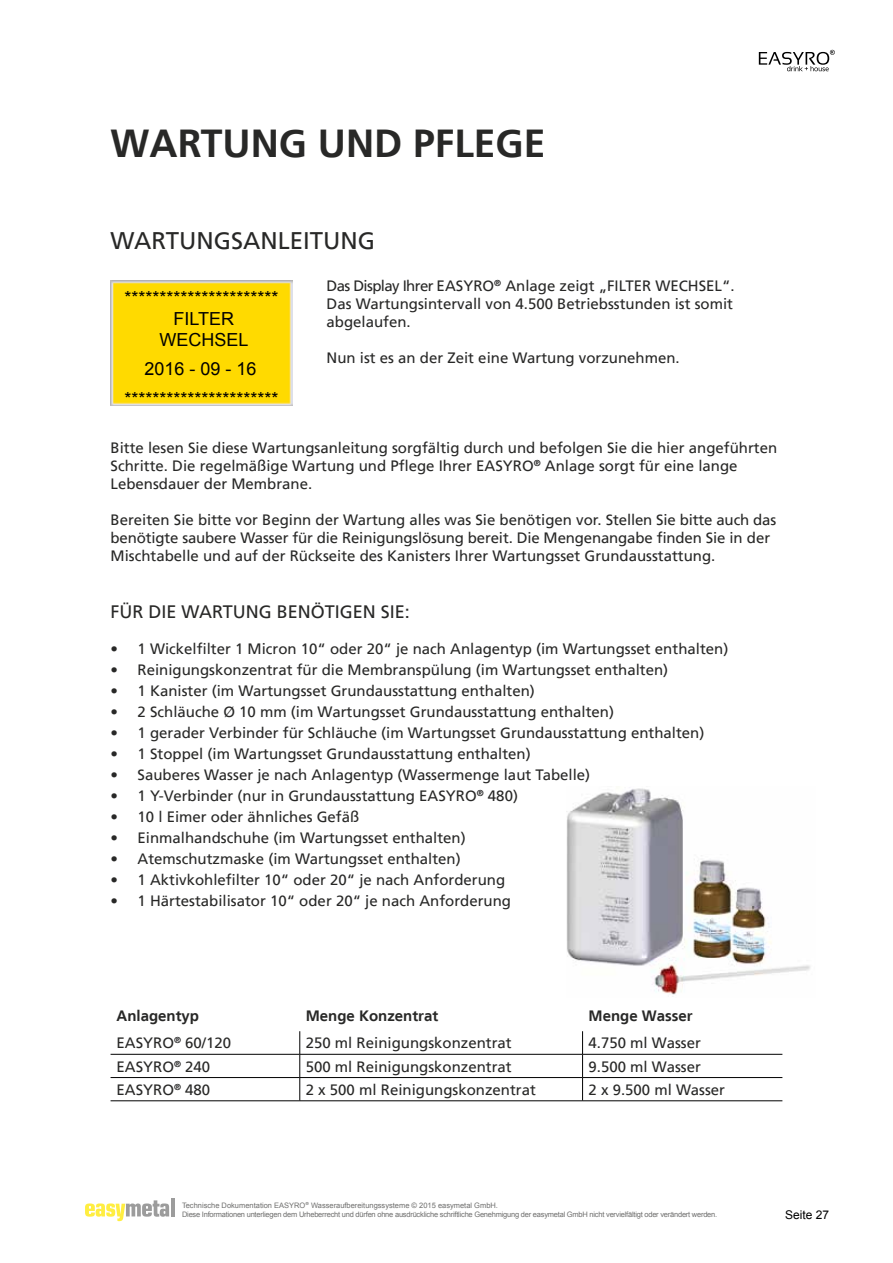
<style>
.page{position:relative;width:893px;height:1263px;background:#fff}
.page>*{position:absolute;margin:0;border:0;box-sizing:border-box;transform-origin:0 0}
.t1{font:700 39px "Frutiger LT";color:#282827}
.t2{font:24px "Frutiger LT";color:#282827}
.t3{font:18px/21px "Arial";color:#000;text-align:center}
.t4{font:18px "Frutiger LT";color:#282827}
.t5{font:15px/18px "Frutiger LT";color:#282827}
.t6{font:700 15px "Frutiger LT";color:#282827}
.t7{font:12px "Arial";color:#000}
.t8{font:7.5px/9px "Arial";letter-spacing:-.03em;color:#6f6f6e}
</style>
<div class="page">
<svg style="left:85px;top:1200px;width:84px;height:21px"></svg>
<hr style="left:171px;top:1198px;width:3px;height:18px;background:#9c9c9c">
<svg style="left:759px;top:50px;width:76px;height:21px"></svg>
<img style="left:111px;top:280px;width:182px;height:125px">
<img style="left:566px;top:788px;width:244px;height:207px">
<hr style="left:111px;top:1054px;width:189px;height:1px;background:#000">
<hr style="left:300px;top:1054px;width:283px;height:1px;background:#000">
<hr style="left:583px;top:1054px;width:199px;height:1px;background:#000">
<hr style="left:111px;top:1077px;width:189px;height:1px;background:#000">
<hr style="left:300px;top:1077px;width:283px;height:1px;background:#000">
<svg style="left:300px;top:1031px;width:1px;height:69px"></svg>
<hr style="left:583px;top:1077px;width:199px;height:1px;background:#000">
<svg style="left:582px;top:1031px;width:1px;height:69px"></svg>
<hr style="left:111px;top:1100px;width:189px;height:1px;background:#000">
<hr style="left:300px;top:1100px;width:283px;height:1px;background:#000">
<hr style="left:583px;top:1100px;width:199px;height:1px;background:#000">
<h1 class="t1" style="left:111px;top:120px;width:436px">WARTUNG UND PFLEGE</h1>
<h2 class="t2" style="left:111px;top:226px;width:266px">WARTUNGSANLEITUNG</h2>
<p class="t5" style="left:327px;top:276px;width:409px;text-align:justify">Das Display Ihrer EASYRO<sup>®</sup> Anlage zeigt „FILTER WECHSEL“.<br>Das Wartungsintervall von 4.500 Betriebsstunden ist somit abgelaufen.</p>
<p class="t5" style="left:327px;top:348px;width:355px">Nun ist es an der Zeit eine Wartung vorzunehmen.</p>
<p class="t3" style="left:125px;top:287px;width:155px">**********************<br>FILTER<br>WECHSEL</p>
<p class="t3" style="left:125px;top:354px;width:155px;line-height:29.7px">2016 - 09 - 16 **********************</p>
<p class="t5" style="left:111px;top:438px;width:668px">Bitte lesen Sie diese Wartungsanleitung sorgfältig durch und befolgen Sie die hier angeführten<br>Schritte. Die regelmäßige Wartung und Pflege Ihrer EASYRO<sup>®</sup> Anlage sorgt für eine lange<br>Lebensdauer der Membrane.</p>
<p class="t5" style="left:111px;top:510px;width:667px">Bereiten Sie bitte vor Beginn der Wartung alles was Sie benötigen vor. Stellen Sie bitte auch das benötigte saubere Wasser für die Reinigungslösung bereit. Die Mengenangabe finden Sie in der<br>Mischtabelle und auf der Rückseite des Kanisters Ihrer Wartungsset Grundausstattung.</p>
<p class="t4" style="left:111px;top:601px;width:301px">FÜR DIE WARTUNG BENÖTIGEN SIE:</p>
<p class="t5" style="left:111px;top:640px;width:619px">• 1 Wickelfilter 1 Micron 10“ oder 20“ je nach Anlagentyp (im Wartungsset enthalten)</p>
<p class="t5" style="left:111px;top:661px;width:559px">• Reinigungskonzentrat für die Membranspülung (im Wartungsset enthalten)</p>
<p class="t5" style="left:111px;top:682px;width:426px">• 1 Kanister (im Wartungsset Grundausstattung enthalten)</p>
<p class="t5" style="left:111px;top:703px;width:505px">• 2 Schläuche Ø 10 mm (im Wartungsset Grundausstattung enthalten)</p>
<p class="t5" style="left:111px;top:724px;width:595px">• 1 gerader Verbinder für Schläuche (im Wartungsset Grundausstattung enthalten)</p>
<p class="t5" style="left:111px;top:745px;width:422px">• 1 Stoppel (im Wartungsset Grundausstattung enthalten)</p>
<p class="t5" style="left:111px;top:766px;width:481px">• Sauberes Wasser je nach Anlagentyp (Wassermenge laut Tabelle)</p>
<p class="t5" style="left:111px;top:787px;width:409px">• 1 Y-Verbinder (nur in Grundausstattung EASYRO<sup>®</sup> 480)</p>
<p class="t5" style="left:111px;top:808px;width:250px">• 10 l Eimer oder ähnliches Gefäß</p>
<p class="t5" style="left:111px;top:829px;width:357px">• Einmalhandschuhe (im Wartungsset enthalten)</p>
<p class="t5" style="left:111px;top:850px;width:352px">• Atemschutzmaske (im Wartungsset enthalten)</p>
<p class="t5" style="left:111px;top:871px;width:396px">• 1 Aktivkohlefilter 10“ oder 20“ je nach Anforderung</p>
<p class="t5" style="left:111px;top:892px;width:402px">• 1 Härtestabilisator 10“ oder 20“ je nach Anforderung</p>
<p class="t6" style="left:117px;top:1007px;width:84px">Anlagentyp</p>
<p class="t6" style="left:306px;top:1007px;width:134px">Menge Konzentrat</p>
<p class="t6" style="left:589px;top:1007px;width:106px">Menge Wasser</p>
<p class="t5" style="left:117px;top:1034px;width:116px">EASYRO<sup>®</sup> 60/120</p>
<p class="t5" style="left:306px;top:1034px;width:207px">250 ml Reinigungskonzentrat</p>
<p class="t5" style="left:589px;top:1034px;width:114px">4.750 ml Wasser</p>
<p class="t5" style="left:117px;top:1057px;width:95px">EASYRO<sup>®</sup> 240</p>
<p class="t5" style="left:306px;top:1057px;width:207px">500 ml Reinigungskonzentrat</p>
<p class="t5" style="left:589px;top:1057px;width:114px">9.500 ml Wasser</p>
<p class="t5" style="left:117px;top:1081px;width:95px">EASYRO<sup>®</sup> 480</p>
<p class="t5" style="left:306px;top:1081px;width:232px">2 x 500 ml Reinigungskonzentrat</p>
<p class="t5" style="left:589px;top:1081px;width:138px">2 x 9.500 ml Wasser</p>
<p class="t8" style="left:182px;top:1200px;width:537px">Technische Dokumentation EASYRO<sup>®</sup> Wasseraufbereitungssysteme © 2015 easymetal GmbH.<br>Diese Informationen unterliegen dem Urheberrecht und dürfen ohne ausdrückliche schriftliche Genehmigung der easymetal GmbH nicht vervielfältigt oder verändert werden.</p>
<p class="t7" style="left:785px;top:1206px;width:46px">Seite 27</p>
</div>
